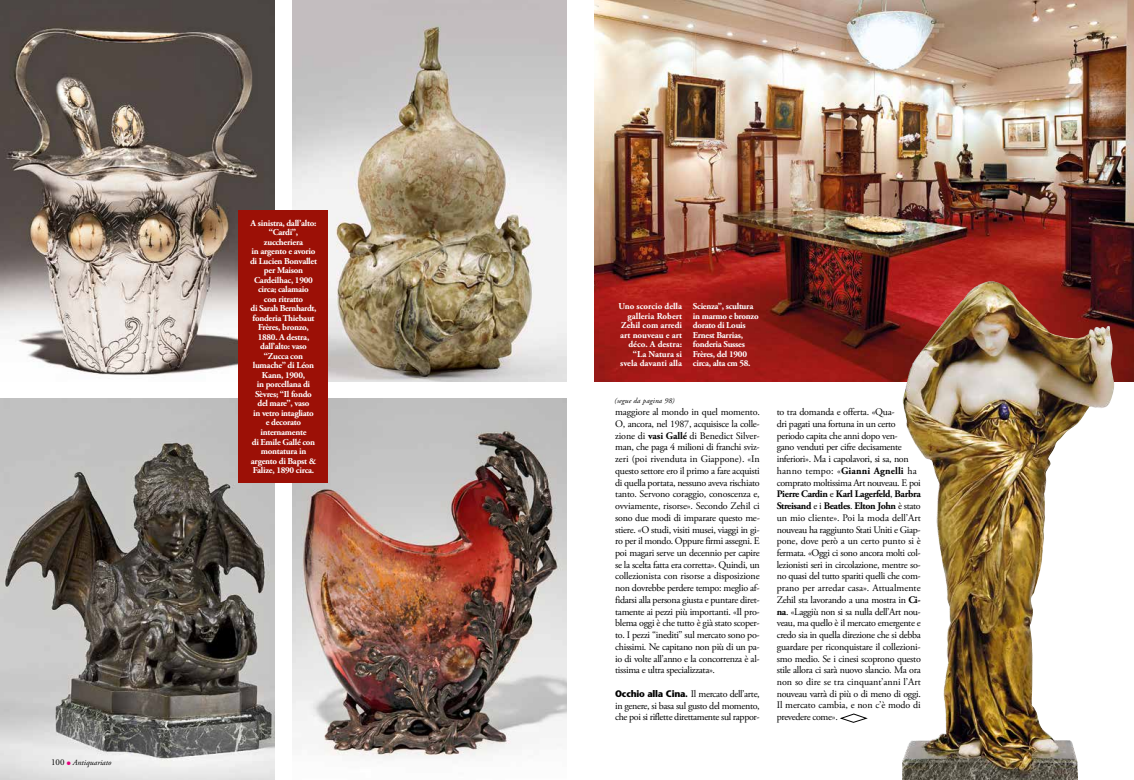
<style>
.page{position:relative;width:1134px;height:780px;background:#fff}
.page>*{position:absolute;margin:0;border:0;box-sizing:border-box;transform-origin:0 0}
.t1{font:10px/11.7px "Adobe Garamond Pro";letter-spacing:-.035em;color:#000;text-align:justify}
.t2{font:700 9px/9.5px "Adobe Garamond Pro";letter-spacing:-.03em;color:#fff;text-align:center}
.t3{font:700 9px/9.5px "Adobe Garamond Pro";color:#fff;text-align:right}
.t4{font:italic 8px "Adobe Garamond Pro";color:#000}
.t5{font:italic 7.5px "Adobe Garamond Pro";letter-spacing:.02em;color:#000}
.s1{font-style:normal;font-size:9px}
.s2{color:#e6007d}
.s3{font-weight:700}
.s4{font-family:"Stone Sans Std";font-weight:700;font-size:9.5px}
</style>
<div class="page">
<img style="left:0;top:0;width:275px;height:381px">
<img style="left:292px;top:0;width:275px;height:381px">
<img style="left:0;top:398px;width:275px;height:382px">
<img style="left:292px;top:398px;width:275px;height:360px">
<img style="left:594px;top:0;width:540px;height:381px">
<img style="left:902px;top:281px;width:213px;height:499px">
<div style="left:239px;top:210px;width:89px;height:272px;background:#9c1006"></div>
<svg style="left:841px;top:713px;width:26px;height:9px"></svg>
<p class="t4" style="left:51px;top:757px;width:62px"><span class="s1">100</span> <span class="s2">●</span> Antiquariato</p>
<p class="t2" style="left:250px;top:218px;width:68px">A sinistra, dall’alto: “Cardi”, zuccheriera<br>in argento e avorio di Lucien Bonvallet per Maison<br>Cardeilhac, 1900 circa; calamaio<br>con ritratto<br>di Sarah Bernhardt, fonderia Thiebaut<br>Frères, bronzo,<br>1880. A destra, dall’alto: vaso “Zucca con lumache” di Léon<br>Kann, 1900,<br>in porcellana di<br>Sèvres; “Il fondo del mare”, vaso<br>in vetro intagliato<br>e decorato internamente<br>di Emile Gallé con montatura in argento di Bapst &amp;<br>Falize, 1890 circa.</p>
<p class="t3" style="left:618px;top:302px;width:65px">Uno scorcio della galleria Robert<br>Zehil com arredi art nouveau e art déco. A destra: “La Natura si svela davanti alla</p>
<p class="t5" style="left:614px;top:396px;width:62px">(segue da pagina 98)</p>
<p class="t2" style="left:693px;top:302px;width:67px;text-align:left">Scienza”, scultura in marmo e bronzo dorato di Louis<br>Ernest Barrias, fonderia Susses<br>Frères, del 1900 circa, alta cm 58.</p>
<p class="t1" style="left:615px;top:406px;width:146px">maggiore al mondo in quel momento.<br>O, ancora, nel 1987, acquisisce la colle&shy;zione di <span class="s3">vasi Gallé</span> di Benedict Silver&shy;man, che paga 4 milioni di franchi sviz&shy;zeri (poi rivenduta in Giappone). «In questo settore ero il primo a fare acquisti di quella portata, nessuno aveva rischiato tanto. Servono coraggio, conoscenza e, ovviamente, risorse». Secondo Zehil ci sono due modi di imparare questo me&shy;stiere. «O studi, visiti musei, viaggi in gi&shy;ro per il mondo. Oppure firmi assegni. E poi magari serve un decennio per capire se la scelta fatta era corretta». Quindi, un collezionista con risorse a disposizione non dovrebbe perdere tempo: meglio af&shy;fidarsi alla persona giusta e puntare diret&shy;tamente ai pezzi più importanti. «Il pro&shy;blema oggi è che tutto è già stato scoper&shy;to. I pezzi “inediti” sul mercato sono po&shy;chissimi. Ne capitano non più di un pa&shy;io di volte all’anno e la concorrenza è al&shy;tissima e ultra specializzata».</p>
<p class="t1" style="left:615px;top:688px;width:146px"><span class="s4">Occhio alla Cina.</span> Il mercato dell’arte, in genere, si basa sul gusto del momento, che poi si riflette direttamente sul rappor-</p>
<p class="t1" style="left:777px;top:406px;width:146px;text-align:left">to tra domanda e offerta. «Qua-<br>dri pagati una fortuna in un certo periodo capita che anni dopo ven-<br>gano venduti per cifre decisamente inferiori». Ma i capolavori, si sa, non hanno tempo: «<span class="s3">Gianni Agnelli</span> ha comprato moltissima Art nouveau. E poi <span class="s3">Pierre Cardin</span> e <span class="s3">Karl Lagerfeld</span>, <span class="s3">Barbra Streisand</span> e i <span class="s3">Beatles</span>. <span class="s3">Elton John</span> è stato un mio cliente». Poi la moda dell’Art nouveau ha raggiunto Stati Uniti e Giap&shy;pone, dove però a un certo punto si è fermata. «Oggi ci sono ancora molti col&shy;lezionisti seri in circolazione, mentre so&shy;no quasi del tutto spariti quelli che com&shy;prano per arredar casa». Attualmente Zehil sta lavorando a una mostra in <span class="s3">Ci&shy;na</span>. «Laggiù non si sa nulla dell’Art nou&shy;veau, ma quello è il mercato emergente e credo sia in quella direzione che si debba guardare per riconquistare il collezioni&shy;smo medio. Se i cinesi scoprono questo stile allora ci sarà nuovo slancio. Ma ora non so dire se tra cinquant’anni l’Art nouveau varrà di più o di meno di oggi.<br>Il mercato cambia, e non c’è modo di prevedere come».</p>
</div>
